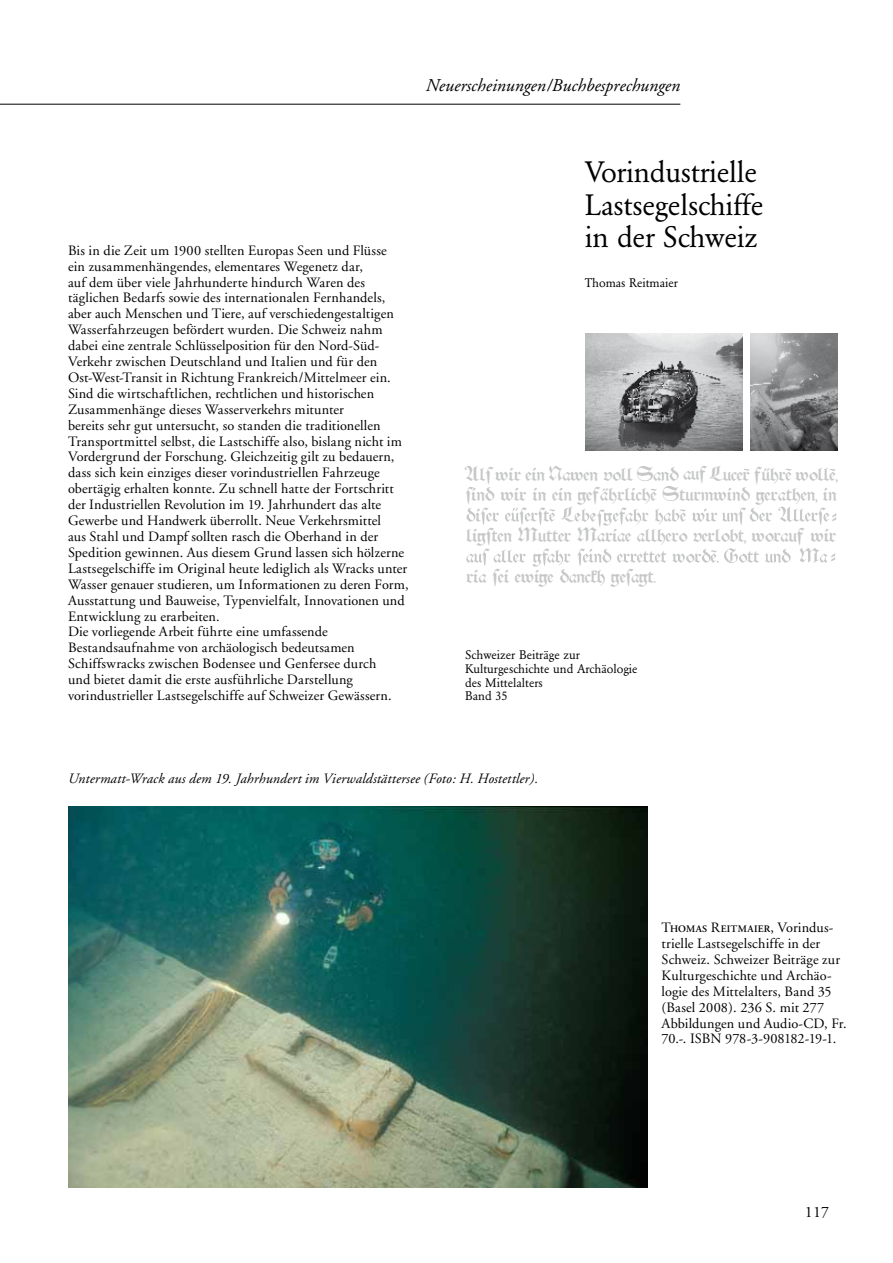
<style>
.page{position:relative;width:893px;height:1263px;background:#fff}
.page>*{position:absolute;margin:0;border:0;box-sizing:border-box;transform-origin:0 0}
.t1{font:29.25px/32.2px "Garamond BE";letter-spacing:-.01em;color:#000}
.t2{font:700 21.15px/20.4px "Schwaben Alt";letter-spacing:-.02em;color:#c6c7c8}
.t3{font:18.45px "Garamond BE";color:#000}
.t4{font:italic 18px "Adobe Garamond";color:#000}
.t5{font:15.9px "Adobe Garamond";color:#000}
.t6{font:14.25px/15.9px "Adobe Garamond";letter-spacing:.01em;color:#000}
.t7{font:italic 14.25px "Adobe Garamond";letter-spacing:.01em;color:#000}
.t8{font:12.3px/13.8px "Garamond BE";color:#000}
.t9{font:600 10.05px "Adobe Garamond";letter-spacing:.025em;color:#000}
.t10{font:8.4px/10.8px "Garamond BE";letter-spacing:.02em;color:#000;text-align:right}
.s1{font-weight:400;font-size:14.25px}
</style>
<div class="page">
<svg style="left:466px;top:508px;width:33px;height:17px"></svg>
<svg style="left:692px;top:508px;width:80px;height:17px"></svg>
<svg style="left:655px;top:509px;width:31px;height:16px"></svg>
<svg style="left:765px;top:549px;width:26px;height:14px"></svg>
<svg style="left:466px;top:549px;width:60px;height:17px"></svg>
<svg style="left:532px;top:549px;width:39px;height:18px"></svg>
<svg style="left:800px;top:548px;width:36px;height:15px"></svg>
<svg style="left:577px;top:549px;width:34px;height:17px"></svg>
<svg style="left:778px;top:507px;width:59px;height:18px"></svg>
<img style="left:750px;top:333px;width:87px;height:118px">
<img style="left:585px;top:333px;width:157px;height:118px">
<svg style="left:505px;top:507px;width:144px;height:20px"></svg>
<svg style="left:617px;top:548px;width:142px;height:15px"></svg>
<img style="left:68px;top:807px;width:579px;height:380px">
<hr style="left:0;top:104px;width:680px;height:1px;background:#000">
<p class="t4" style="left:426px;top:76px;width:256px">Neuerscheinungen/Buchbesprechungen</p>
<p class="t6" style="left:68px;top:243px;width:342px">Bis in die Zeit um 1900 stellten Europas Seen und Flüsse<br>ein zusammenhängendes, elementares Wegenetz dar,<br>auf dem über viele Jahrhunderte hindurch Waren des täglichen Bedarfs sowie des internationalen Fernhandels, aber auch Menschen und Tiere, auf verschiedengestaltigen Wasserfahrzeugen befördert wurden. Die Schweiz nahm dabei eine zentrale Schlüsselposition für den Nord-Süd-Verkehr zwischen Deutschland und Italien und für den Ost-West-Transit in Richtung Frankreich/Mittelmeer ein.<br>Sind die wirtschaftlichen, rechtlichen und historischen Zusammenhänge dieses Wasserverkehrs mitunter<br>bereits sehr gut untersucht, so standen die traditionellen Transportmittel selbst, die Lastschiffe also, bislang nicht im Vordergrund der Forschung. Gleichzeitig gilt zu bedauern, dass sich kein einziges dieser vorindustriellen Fahrzeuge obertägig erhalten konnte. Zu schnell hatte der Fortschritt der Industriellen Revolution im 19. Jahrhundert das alte Gewerbe und Handwerk überrollt. Neue Verkehrsmittel<br>aus Stahl und Dampf sollten rasch die Oberhand in der Spedition gewinnen. Aus diesem Grund lassen sich hölzerne Lastsegelschiffe im Original heute lediglich als Wracks unter Wasser genauer studieren, um Informationen zu deren Form, Ausstattung und Bauweise, Typenvielfalt, Innovationen und Entwicklung zu erarbeiten.<br>Die vorliegende Arbeit führte eine umfassende Bestandsaufnahme von archäologisch bedeutsamen Schiffswracks zwischen Bodensee und Genfersee durch<br>und bietet damit die erste ausführliche Darstellung vorindustrieller Lastsegelschiffe auf Schweizer Gewässern.</p>
<p class="t10" style="left:259px;top:681px;width:87px">ISBN 978-3-908182-19-1<br>ISSN 1661-4550</p>
<p class="t3" style="left:387px;top:684px;width:20px">35</p>
<h1 class="t1" style="left:585px;top:156px;width:180px">Vorindustrielle<br>Lastsegelschiffe in der Schweiz</h1>
<p class="t8" style="left:585px;top:276px;width:94px">Thomas Reitmaier</p>
<h2 class="t2" style="left:465px;top:462px;width:375px">Als wir ein Nawen voll Sand aufLucer führe wolle, sind wir in ein gefährliche Sturmwind gerathen, in</h2>
<h2 class="t2" style="left:466px;top:513px;width:372px;line-height:40.8px">ligsten Mutter Mariae allhero verlobt, worauf wir ria sei ewige danckh gesagt.</h2>
<p class="t8" style="left:465px;top:648px;width:174px">Schweizer Beiträge zur<br>Kulturgeschichte und Archäologie des Mittelalters<br>Band 35</p>
<p class="t7" style="left:68px;top:771px;width:472px">Untermatt-Wrack aus dem 19. Jahrhundert im Vierwaldstättersee (Foto: H. Hostettler).</p>
<p class="t9" style="left:662px;top:923px;width:173px"><span class="s1">T</span>HOMAS <span class="s1">R</span>EITMAIER<span class="s1">, Vorindus-</span></p>
<p class="t6" style="left:662px;top:936px;width:187px">trielle Lastsegelschiffe in der<br>Schweiz. Schweizer Beiträge zur<br>Kulturgeschichte und Archäo&shy;logie des Mittelalters, Band 35 (Basel 2008). 236 S. mit 277<br>Abbildungen und Audio-CD, Fr.<br>70.-. ISBN 978-3-908182-19-1.</p>
<p class="t5" style="left:805px;top:1204px;width:26px">117</p>
</div>
